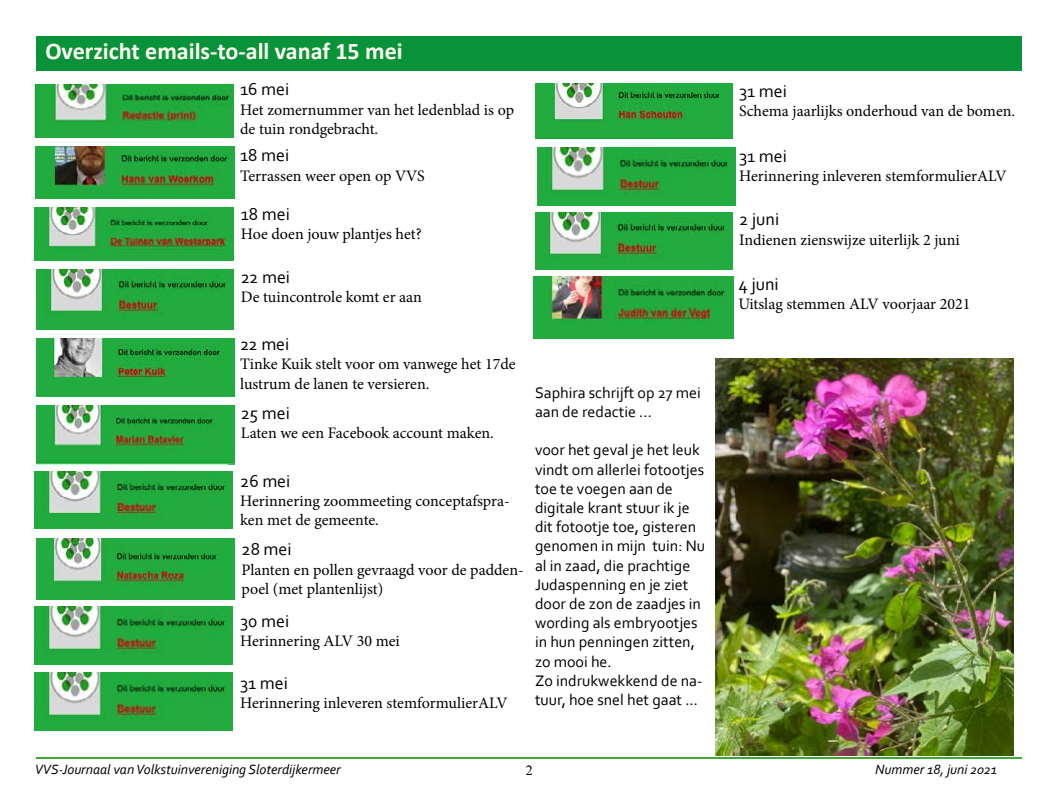
<style>
.page{position:relative;width:1058px;height:794px;background:#fff}
.page>*{position:absolute;margin:0;border:0;box-sizing:border-box;transform-origin:0 0}
.t1{font:700 24px "Calibri";color:#fffdf0}
.t2{font:18px "Corbel";color:#000}
.t3{font:16px/19.2px "Minion Pro";color:#000}
.t4{font:16px/19.2px "Corbel";color:#000}
.t5{font:italic 14px "Corbel";color:#000}
.t6{font:14px "Times New Roman";color:#000}
</style>
<div class="page">
<div style="left:36px;top:36px;width:985px;height:35px;background:#089239"></div>
<hr style="left:36px;top:757px;width:985px;height:2px;background:#3fa535">
<img style="left:36px;top:327px;width:197px;height:2px">
<img style="left:35px;top:84px;width:198px;height:53px">
<img style="left:36px;top:146px;width:198px;height:53px">
<img style="left:35px;top:208px;width:198px;height:52px">
<img style="left:537px;top:148px;width:198px;height:57px">
<img style="left:35px;top:471px;width:197px;height:58px">
<img style="left:35px;top:606px;width:197px;height:58px">
<img style="left:36px;top:269px;width:197px;height:58px">
<img style="left:35px;top:672px;width:197px;height:58px">
<img style="left:36px;top:338px;width:198px;height:58px">
<img style="left:36px;top:405px;width:198px;height:59px">
<img style="left:36px;top:538px;width:198px;height:61px">
<img style="left:535px;top:212px;width:197px;height:57px">
<img style="left:535px;top:84px;width:197px;height:54px">
<img style="left:533px;top:276px;width:200px;height:62px">
<img style="left:715px;top:358px;width:298px;height:397px">
<h1 class="t1" style="left:45px;top:36px;width:359px">Overzicht emails-to-all vanaf 15 mei</h1>
<p class="t2" style="left:240px;top:78px;width:51px">16 mei</p>
<p class="t3" style="left:240px;top:100px;width:275px">Het zomernummer van het ledenblad is op de tuin rondgebracht.</p>
<p class="t2" style="left:240px;top:144px;width:50px">18 mei</p>
<p class="t3" style="left:240px;top:166px;width:186px">Terrassen weer open op VVS</p>
<p class="t2" style="left:241px;top:203px;width:50px">18 mei</p>
<p class="t3" style="left:241px;top:224px;width:182px">Hoe doen jouw plantjes het?</p>
<p class="t2" style="left:241px;top:266px;width:51px">22 mei</p>
<p class="t3" style="left:241px;top:287px;width:182px">De tuincontrole komt er aan</p>
<p class="t2" style="left:240px;top:333px;width:51px">22 mei</p>
<p class="t3" style="left:240px;top:355px;width:277px">Tinke Kuik stelt voor om vanwege het 17de lustrum de lanen te versieren.</p>
<p class="t2" style="left:241px;top:401px;width:50px">25 mei</p>
<p class="t3" style="left:241px;top:423px;width:254px">Laten we een Facebook account maken.</p>
<p class="t2" style="left:240px;top:469px;width:52px">26 mei</p>
<p class="t3" style="left:240px;top:491px;width:271px">Herinnering zoommeeting conceptafspra&shy;ken met de gemeente.</p>
<p class="t2" style="left:241px;top:538px;width:52px">28 mei</p>
<p class="t3" style="left:241px;top:560px;width:284px">Planten en pollen gevraagd voor de padden&shy;poel (met plantenlijst)</p>
<p class="t2" style="left:240px;top:609px;width:51px">30 mei</p>
<p class="t3" style="left:240px;top:631px;width:161px">Herinnering ALV 30 mei</p>
<p class="t2" style="left:240px;top:672px;width:49px">31 mei</p>
<p class="t3" style="left:240px;top:693px;width:269px">Herinnering inleveren stemformulierALV</p>
<p class="t4" style="left:535px;top:382px;width:167px">Saphira schrijft op 27 mei aan de redactie ...</p>
<p class="t4" style="left:535px;top:440px;width:172px">voor het geval je het leuk vindt om allerlei fotootjes toe te voegen aan de digitale krant stuur ik je dit fotootje toe, gisteren genomen in mijn tuin: Nu al in zaad, die prachtige<br>Judaspenning en je ziet door de zon de zaadjes in wording als embryootjes in hun penningen zitten, zo mooi he.<br>Zo indrukwekkend de na&shy;tuur, hoe snel het gaat ...</p>
<p class="t2" style="left:739px;top:80px;width:49px">31 mei</p>
<p class="t3" style="left:739px;top:102px;width:277px">Schema jaarlijks onderhoud van de bomen.</p>
<p class="t2" style="left:739px;top:145px;width:49px">31 mei</p>
<p class="t3" style="left:739px;top:167px;width:269px">Herinnering inleveren stemformulierALV</p>
<p class="t2" style="left:739px;top:208px;width:42px">2 juni</p>
<p class="t3" style="left:739px;top:230px;width:222px">Indienen zienswijze uiterlijk 2 juni</p>
<p class="t2" style="left:738px;top:273px;width:42px">4 juni</p>
<p class="t3" style="left:738px;top:294px;width:233px">Uitslag stemmen ALV voorjaar 2021</p>
<p class="t5" style="left:35px;top:760px;width:307px">VVS-Journaal van Volkstuinvereniging Sloterdijkermeer</p>
<p class="t6" style="left:525px;top:761px;width:8px">2</p>
<p class="t5" style="left:875px;top:760px;width:124px">Nummer 18, juni 2021</p>
</div>
